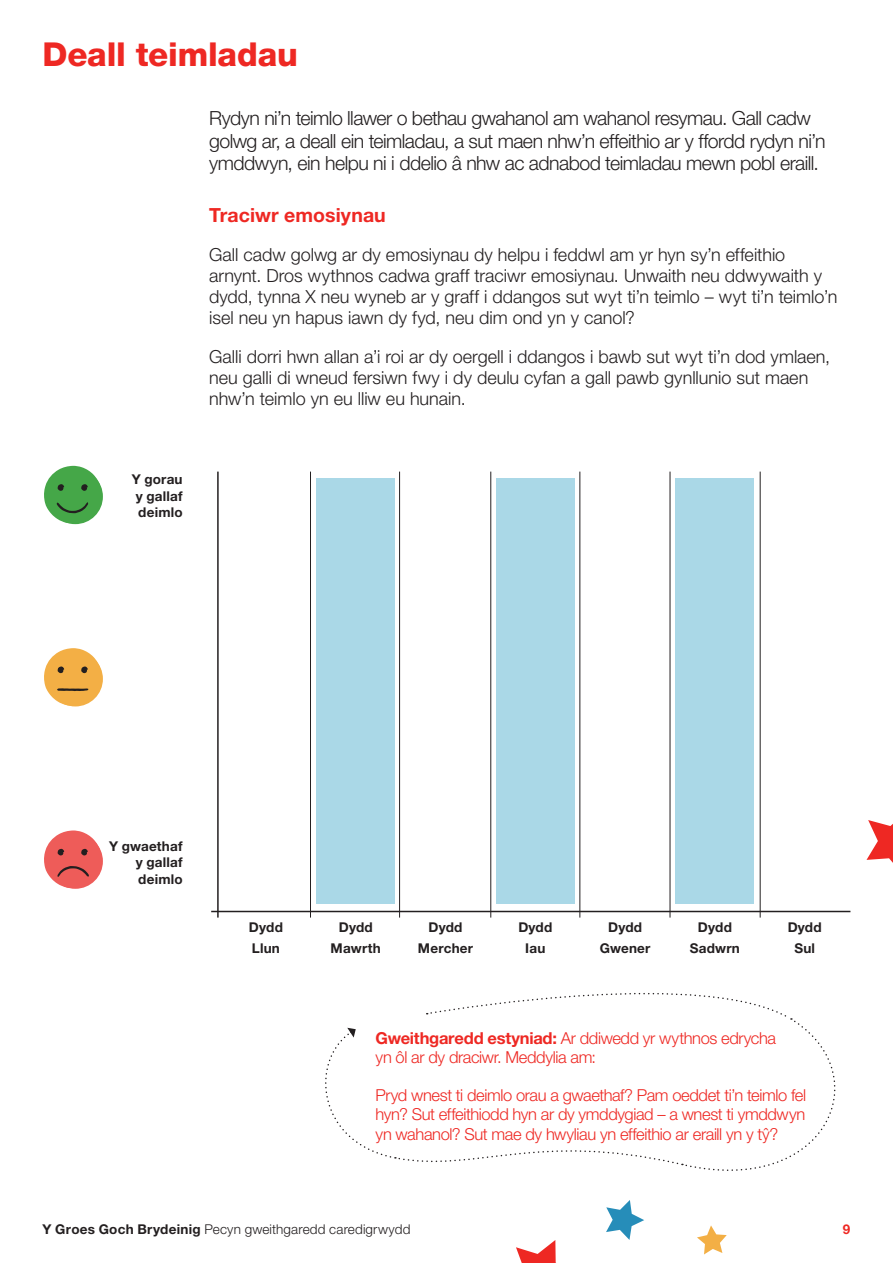
<style>
.page{position:relative;width:893px;height:1263px;background:#fff}
.page>*{position:absolute;margin:0;border:0;box-sizing:border-box;transform-origin:0 0}
.t1{font:800 33px "Helvetica Neue LT Pro";letter-spacing:-.005em;color:#ee2823}
.t2{font:300 19.5px/22.5px "Helvetica Neue LT Pro";letter-spacing:-.025em;color:#231f20}
.t3{font:700 19.5px "Helvetica Neue LT Pro";letter-spacing:.005em;color:#ee2823}
.t4{font:300 18px/21px "Helvetica Neue LT Pro";color:#231f20}
.t5{font:300 16.5px/19.5px "Helvetica Neue LT Pro";letter-spacing:-.02em;color:#ee2823}
.t6{font:700 13.5px/21px "Helvetica Neue LT Pro";letter-spacing:.015em;color:#231f20;text-align:center}
.t7{font:300 13.5px "Helvetica Neue LT Pro";letter-spacing:.01em;color:#231f20}
.t8{font:700 13.5px "Helvetica Neue LT Pro";color:#ee2823}
.s1{font-weight:700}
</style>
<div class="page">
<div style="left:317px;top:479px;width:78px;height:425px;background:#aad8e7"></div>
<div style="left:496px;top:479px;width:78px;height:425px;background:#aad8e7"></div>
<div style="left:676px;top:479px;width:78px;height:425px;background:#aad8e7"></div>
<hr style="left:217px;top:472px;width:2px;height:445px;background:#231f20">
<hr style="left:310px;top:472px;width:1px;height:445px;background:#231f20">
<hr style="left:399px;top:472px;width:1px;height:445px;background:#231f20">
<hr style="left:490px;top:472px;width:1px;height:445px;background:#231f20">
<hr style="left:580px;top:472px;width:1px;height:445px;background:#231f20">
<hr style="left:670px;top:472px;width:1px;height:445px;background:#231f20">
<hr style="left:760px;top:472px;width:1px;height:445px;background:#231f20">
<hr style="left:211px;top:911px;width:639px;height:1px;background:#231f20">
<svg style="left:325px;top:993px;width:511px;height:270px"></svg>
<svg style="left:44px;top:466px;width:57px;height:58px"></svg>
<svg style="left:44px;top:648px;width:57px;height:58px"></svg>
<svg style="left:44px;top:830px;width:57px;height:58px"></svg>
<svg style="left:866px;top:820px;width:27px;height:43px"></svg>
<h1 class="t1" style="left:43px;top:35px;width:257px">Deall teimladau</h1>
<p class="t2" style="left:209px;top:107px;width:618px">Rydyn ni’n teimlo llawer o bethau gwahanol am wahanol resymau. Gall cadw golwg ar, a deall ein teimladau, a sut maen nhw’n effeithio ar y ffordd rydyn ni’n ymddwyn, ein helpu ni i ddelio â nhw ac adnabod teimladau mewn pobl eraill.</p>
<p class="t6" style="left:132px;top:471px;width:52px;line-height:16.5px">Y gorau y gallaf deimlo</p>
<p class="t3" style="left:209px;top:203px;width:178px">Traciwr emosiynau</p>
<p class="t4" style="left:209px;top:244px;width:630px">Gall cadw golwg ar dy emosiynau dy helpu i feddwl am yr hyn sy’n effeithio arnynt. Dros wythnos cadwa graff traciwr emosiynau. Unwaith neu ddwywaith y dydd, tynna X neu wyneb ar y graff i ddangos sut wyt ti’n teimlo – wyt ti’n teimlo’n isel neu yn hapus iawn dy fyd, neu dim ond yn y canol?</p>
<p class="t4" style="left:209px;top:346px;width:622px">Galli dorri hwn allan a’i roi ar dy oergell i ddangos i bawb sut wyt ti’n dod ymlaen, neu galli di wneud fersiwn fwy i dy deulu cyfan a gall pawb gynllunio sut maen nhw’n teimlo yn eu lliw eu hunain.</p>
<p class="t6" style="left:136px;top:837px;width:48px;line-height:16.5px;text-align:justify;text-indent:-27px">Y gwaethaf y gallaf deimlo</p>
<p class="t6" style="left:249px;top:916px;width:35px;text-align:left">Dydd<br>Llun</p>
<p class="t6" style="left:331px;top:916px;width:52px">Dydd<br>Mawrth</p>
<p class="t6" style="left:418px;top:916px;width:57px">Dydd<br>Mercher</p>
<p class="t6" style="left:518px;top:916px;width:35px">Dydd<br>Iau</p>
<p class="t6" style="left:600px;top:916px;width:52px">Dydd<br>Gwener</p>
<p class="t6" style="left:690px;top:916px;width:52px">Dydd<br>Sadwrn</p>
<p class="t6" style="left:788px;top:916px;width:35px">Dydd<br>Sul</p>
<p class="t5" style="left:376px;top:1027px;width:402px"><span class="s1">Gweithgaredd estyniad:</span> Ar ddiwedd yr wythnos edrycha yn ôl ar dy draciwr. Meddylia am:</p>
<p class="t5" style="left:376px;top:1084px;width:432px;text-align:justify">Pryd wnest ti deimlo orau a gwaethaf? Pam oeddet ti’n teimlo fel hyn? Sut effeithiodd hyn ar dy ymddygiad – a wnest ti ymddwyn yn wahanol? Sut mae dy hwyliau yn effeithio ar eraill yn y tŷ?</p>
<p class="t7" style="left:43px;top:1221px;width:369px"><span class="s1">Y Groes Goch Brydeinig</span> Pecyn gweithgaredd caredigrwydd</p>
<p class="t8" style="left:843px;top:1220px;width:9px">9</p>
</div>
